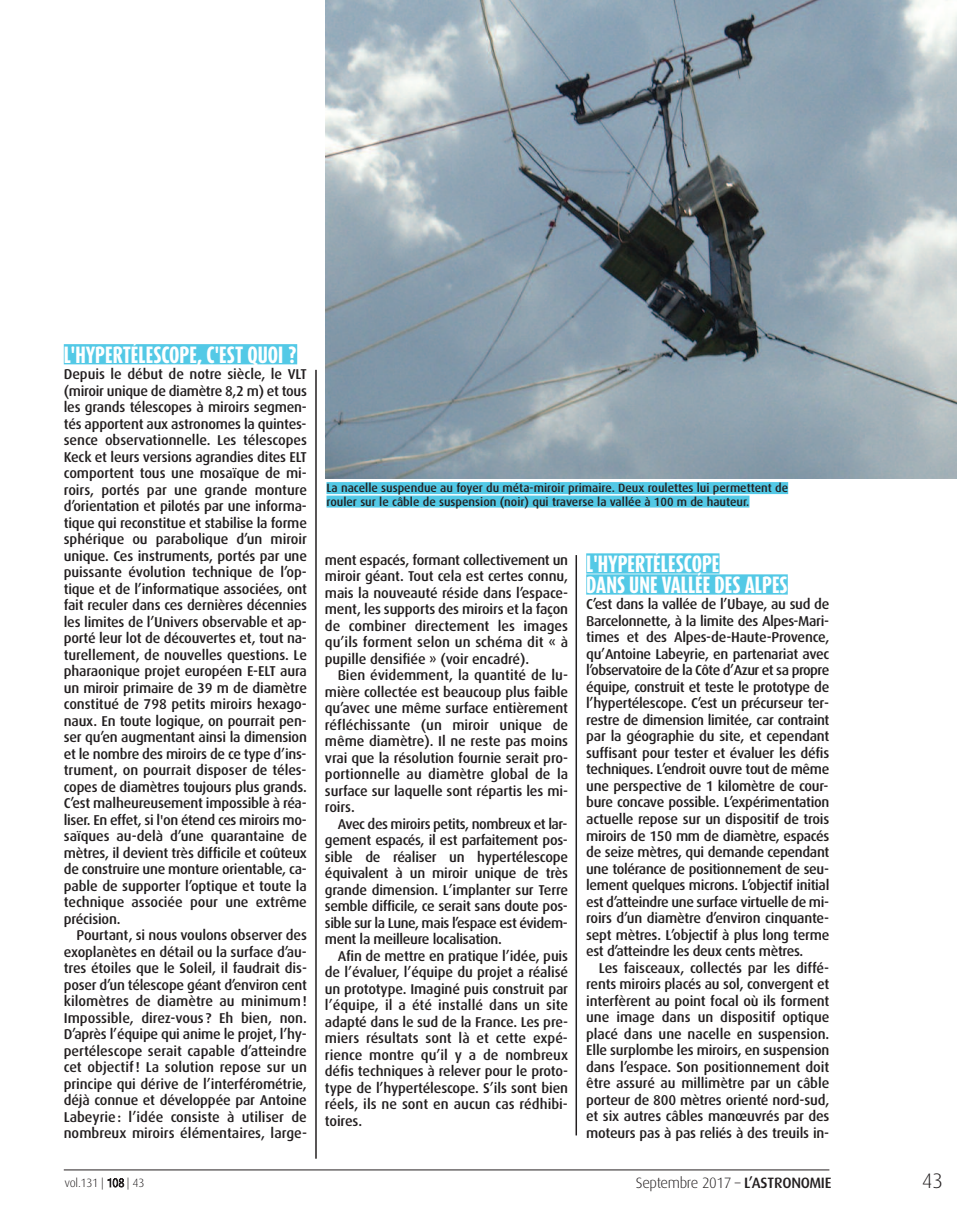
<style>
.page{position:relative;width:957px;height:1225px;background:#fff}
.page>*{position:absolute;margin:0;border:0;box-sizing:border-box;transform-origin:0 0}
.t1{font:300 21px "Dax";color:#231f20}
.t2{font:800 19.5px/21px "Dax Compact";color:#fff}
.t3{font:300 15px "Dax";letter-spacing:-.025em;color:#231f20}
.t4{font:500 14.25px/16.5px "Dax";letter-spacing:-.01em;color:#231f20;text-align:justify}
.t5{font:500 12px/13.5px "Dax";color:#231f20}
.t6{font:300 12px "Dax";letter-spacing:-.025em;color:#231f20}
.s1{font-weight:500}
</style>
<div class="page">
<hr style="left:575px;top:555px;width:2px;height:580px;background:#231f20">
<hr style="left:64px;top:1169px;width:765px;height:1px;background:#231f20">
<div style="left:64px;top:344px;width:233px;height:20px;background:#53c9e6"></div>
<div style="left:586px;top:553px;width:133px;height:20px;background:#53c9e6"></div>
<div style="left:586px;top:574px;width:202px;height:20px;background:#53c9e6"></div>
<hr style="left:315px;top:370px;width:2px;height:788px;background:#231f20">
<img style="left:325px;top:0;width:632px;height:478px">
<div style="left:326px;top:482px;width:462px;height:12px;background:#53c9e6"></div>
<div style="left:326px;top:495px;width:423px;height:12px;background:#53c9e6"></div>
<h2 class="t2" style="left:64px;top:345px;width:234px">L'HYPERTÉLESCOPE, C'EST QUOI ?</h2>
<p class="t4" style="left:64px;top:367px;width:245px">Depuis le début de notre siècle, le VLt (miroir unique de diamètre 8,2 m) et tous les grands télescopes à miroirs segmen&shy;tés apportent aux astronomes la quintes&shy;sence observationnelle. Les télescopes Keck et leurs versions agrandies dites eLt comportent tous une mosaïque de mi&shy;roirs, portés par une grande monture d’orientation et pilotés par une informa&shy;tique qui reconstitue et stabilise la forme sphérique ou parabolique d’un miroir unique. Ces instruments, portés par une puissante évolution technique de l’op&shy;tique et de l’informatique associées, ont fait reculer dans ces dernières décennies les limites de l’Univers observable et ap&shy;porté leur lot de découvertes et, tout na&shy;turellement, de nouvelles questions. Le pharaonique projet européen e-eLt aura un miroir primaire de 39 m de diamètre constitué de 798 petits miroirs hexago&shy;naux. en toute logique, on pourrait pen&shy;ser qu’en augmentant ainsi la dimension et le nombre des miroirs de ce type d’ins&shy;trument, on pourrait disposer de téles&shy;copes de diamètres toujours plus grands.<br>C’est malheureusement impossible à réa&shy;liser. en effet, si l'on étend ces miroirs mo&shy;saïques au-delà d’une quarantaine de mètres, il devient très difficile et coûteux de construire une monture orientable, ca&shy;pable de supporter l’optique et toute la technique associée pour une extrême précision.</p>
<p class="t4" style="left:64px;top:928px;width:245px;text-indent:13px">Pourtant, si nous voulons observer des exoplanètes en détail ou la surface d’au&shy;tres étoiles que le soleil, il faudrait dis&shy;poser d’un télescope géant d’environ cent kilomètres de diamètre au minimum! impossible, direz-vous ? eh bien, non.<br>D’après l’équipe qui anime le projet, l’hy&shy;pertélescope serait capable d’atteindre cet objectif! La solution repose sur un principe qui dérive de l’interférométrie, déjà connue et développée par Antoine Labeyrie: l’idée consiste à utiliser de nombreux miroirs élémentaires, large-</p>
<p class="t5" style="left:326px;top:482px;width:463px">La nacelle suspendue au foyer du méta-miroir primaire. Deux roulettes lui permettent de rouler sur le câble de suspension (noir) qui traverse la vallée à 100 m de hauteur.</p>
<p class="t4" style="left:325px;top:552px;width:245px">ment espacés, formant collectivement un miroir géant. tout cela est certes connu, mais la nouveauté réside dans l’espace&shy;ment, les supports des miroirs et la façon de combiner directement les images qu’ils forment selon un schéma dit « à pupille densifiée » (voir encadré).</p>
<p class="t4" style="left:325px;top:668px;width:245px;text-indent:13px">Bien évidemment, la quantité de lu&shy;mière collectée est beaucoup plus faible qu’avec une même surface entièrement réfléchissante (un miroir unique de même diamètre). il ne reste pas moins vrai que la résolution fournie serait pro&shy;portionnelle au diamètre global de la surface sur laquelle sont répartis les mi&shy;roirs.</p>
<p class="t4" style="left:325px;top:816px;width:245px;text-indent:13px">Avec des miroirs petits, nombreux et lar&shy;gement espacés, il est parfaitement pos&shy;sible de réaliser un hypertélescope équivalent à un miroir unique de très grande dimension. L’implanter sur terre semble difficile, ce serait sans doute pos&shy;sible sur la Lune, mais l’espace est évidem&shy;ment la meilleure localisation.</p>
<p class="t4" style="left:325px;top:948px;width:245px;text-indent:13px">Afin de mettre en pratique l’idée, puis de l’évaluer, l’équipe du projet a réalisé un prototype. imaginé puis construit par l’équipe, il a été installé dans un site adapté dans le sud de la France. Les pre&shy;miers résultats sont là et cette expé&shy;rience montre qu’il y a de nombreux défis techniques à relever pour le proto&shy;type de l’hypertélescope. s’ils sont bien réels, ils ne sont en aucun cas rédhibi&shy;toires.</p>
<h2 class="t2" style="left:586px;top:555px;width:203px">L'HYPERTÉLESCOPE<br>DANS UNE VALLÉE DES ALPES</h2>
<p class="t4" style="left:586px;top:597px;width:245px">C’est dans la vallée de l’Ubaye, au sud de Barcelonnette, à la limite des Alpes-mari&shy;times et des Alpes-de-Haute-Provence, qu’Antoine Labeyrie, en partenariat avec l’observatoire de la Côte d’Azur et sa propre équipe, construit et teste le prototype de l’hypertélescope. C’est un précurseur ter&shy;restre de dimension limitée, car contraint par la géographie du site, et cependant suffisant pour tester et évaluer les défis techniques. L’endroit ouvre tout de même une perspective de 1 kilomètre de cour&shy;bure concave possible. L’expérimentation actuelle repose sur un dispositif de trois miroirs de 150 mm de diamètre, espacés de seize mètres, qui demande cependant une tolérance de positionnement de seu&shy;lement quelques microns. L’objectif initial est d’atteindre une surface virtuelle de mi&shy;roirs d’un diamètre d’environ cinquante&shy;sept mètres. L’objectif à plus long terme est d’atteindre les deux cents mètres.</p>
<p class="t4" style="left:586px;top:960px;width:245px;text-indent:13px">Les faisceaux, collectés par les diffé&shy;rents miroirs placés au sol, convergent et interfèrent au point focal où ils forment une image dans un dispositif optique placé dans une nacelle en suspension. elle surplombe les miroirs, en suspension dans l’espace. son positionnement doit être assuré au millimètre par un câble porteur de 800 mètres orienté nord-sud, et six autres câbles manœuvrés par des moteurs pas à pas reliés à des treuils in-</p>
<p class="t6" style="left:65px;top:1179px;width:81px">vol.131 | 108 | 43</p>
<p class="t3" style="left:636px;top:1177px;width:197px">Septembre 2017 – <span class="s1">L’Astronomie</span></p>
<h1 class="t1" style="left:922px;top:1173px;width:23px">43</h1>
</div>
